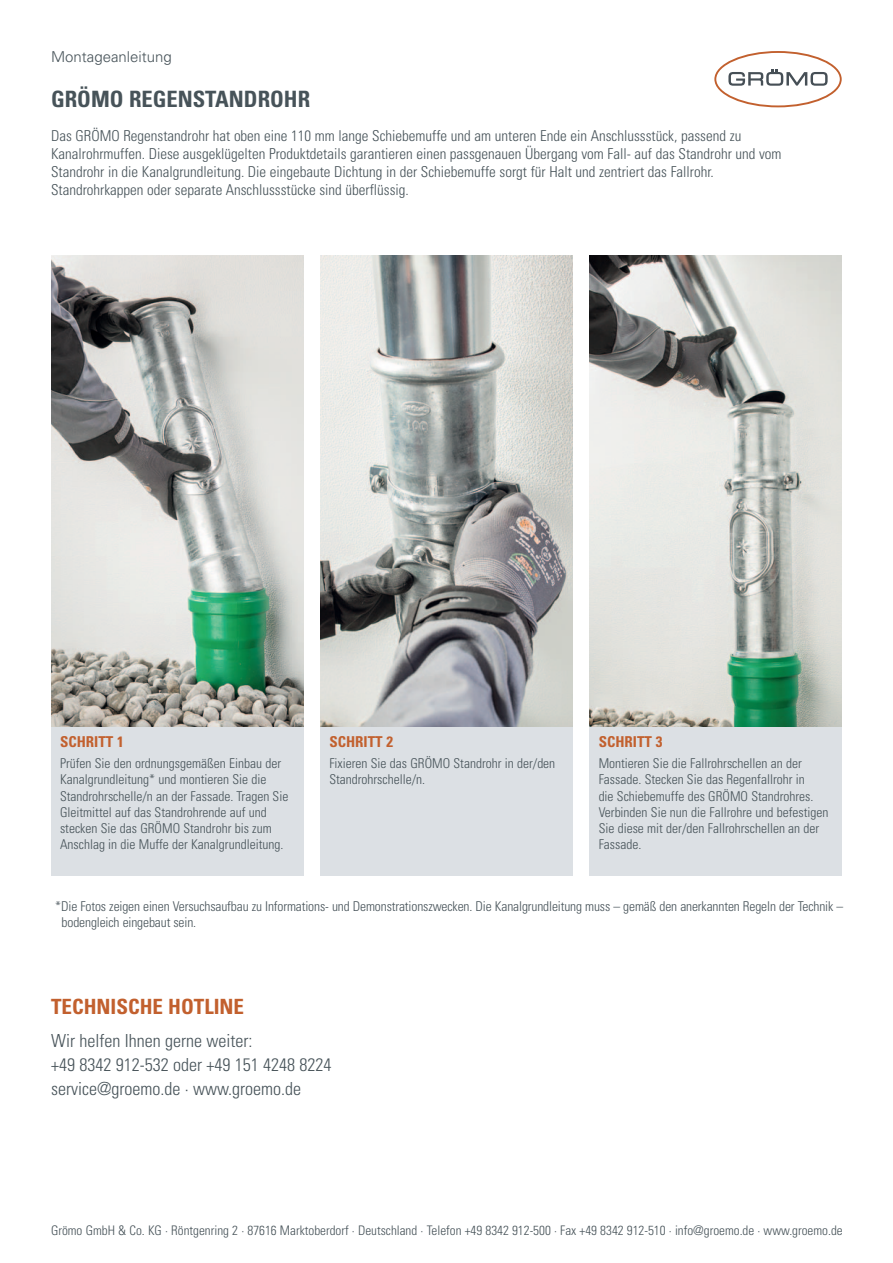
<style>
.page{position:relative;width:893px;height:1263px;background:#fff}
.page>*{position:absolute;margin:0;border:0;box-sizing:border-box;transform-origin:0 0}
.t1{font:700 condensed 22.5px "Univers";color:#475359}
.t2{font:700 condensed 21px "Univers";color:#c2602e}
.t3{font:300 condensed 18px "Univers";color:#475359}
.t4{font:300 condensed 15px/18px "Univers";color:#475359}
.t5{font:700 condensed 15px "Univers";color:#c2602e}
.t6{font:300 15px "Univers";color:#475359}
.t7{font:300 condensed 13.5px/16.2px "Univers";color:#475359}
.t8{font:300 condensed 13.2px "Univers";color:#475359}
</style>
<div class="page">
<img style="left:51px;top:255px;width:252px;height:472px">
<div style="left:51px;top:727px;width:252px;height:149px;background:#dce0e4"></div>
<img style="left:590px;top:255px;width:252px;height:472px">
<img style="left:320px;top:255px;width:253px;height:472px">
<div style="left:590px;top:727px;width:252px;height:149px;background:#dce0e4"></div>
<div style="left:320px;top:727px;width:253px;height:149px;background:#dce0e4"></div>
<svg style="left:714px;top:51px;width:128px;height:56px"></svg>
<p class="t6" style="left:51px;top:51px;width:122px">Montageanleitung</p>
<p class="t1" style="left:51px;top:91px;width:261px">GRÖMO REGENSTANDROHR</p>
<p class="t4" style="left:51px;top:128px;width:732px">Das GRÖMO Regenstandrohr hat oben eine 110 mm lange Schiebemuffe und am unteren Ende ein Anschlussstück, passend zu Kanalrohrmuffen. Diese ausgeklügelten Produktdetails garantieren einen passgenauen Übergang vom Fall- auf das Standrohr und vom Standrohr in die Kanalgrundleitung. Die eingebaute Dichtung in der Schiebemuffe sorgt für Halt und zentriert das Fallrohr.<br>Standrohrkappen oder separate Anschlussstücke sind überflüssig.</p>
<p class="t5" style="left:60px;top:736px;width:65px">SCHRITT 1</p>
<p class="t7" style="left:60px;top:757px;width:230px">Prüfen Sie den ordnungsgemäßen Einbau der Kanalgrundleitung* und montieren Sie die Standrohrschelle/n an der Fassade. Tragen Sie Gleitmittel auf das Standrohrende auf und stecken Sie das GRÖMO Standrohr bis zum Anschlag in die Muffe der Kanalgrundleitung.</p>
<p class="t5" style="left:329px;top:736px;width:65px">SCHRITT 2</p>
<p class="t7" style="left:329px;top:757px;width:227px">Fixieren Sie das GRÖMO Standrohr in der/den<br>Standrohrschelle/n.</p>
<p class="t5" style="left:599px;top:736px;width:65px">SCHRITT 3</p>
<p class="t7" style="left:599px;top:757px;width:231px">Montieren Sie die Fallrohrschellen an der Fassade. Stecken Sie das Regenfallrohr in<br>die Schiebemuffe des GRÖMO Standrohres.<br>Verbinden Sie nun die Fallrohre und befestigen Sie diese mit der/den Fallrohrschellen an der Fassade.</p>
<p class="t7" style="left:55px;top:900px;width:789px">*Die Fotos zeigen einen Versuchsaufbau zu Informations- und Demonstrationszwecken. Die Kanalgrundleitung muss – gemäß den anerkannten Regeln der Technik –</p>
<p class="t7" style="left:62px;top:916px;width:136px">bodengleich eingebaut sein.</p>
<p class="t2" style="left:51px;top:999px;width:194px">TECHNISCHE HOTLINE</p>
<p class="t3" style="left:51px;top:1034px;width:203px">Wir helfen Ihnen gerne weiter:</p>
<p class="t3" style="left:51px;top:1058px;width:282px">+49 8342 912-532 oder +49 151 4248 8224</p>
<p class="t3" style="left:51px;top:1082px;width:252px">service@groemo.de · www.groemo.de</p>
<p class="t8" style="left:51px;top:1225px;width:793px">Grömo GmbH &amp; Co. KG · Röntgenring 2 · 87616 Marktoberdorf · Deutschland · Telefon +49 8342 912-500 · Fax +49 8342 912-510 · info@groemo.de · www.groemo.de</p>
</div>
